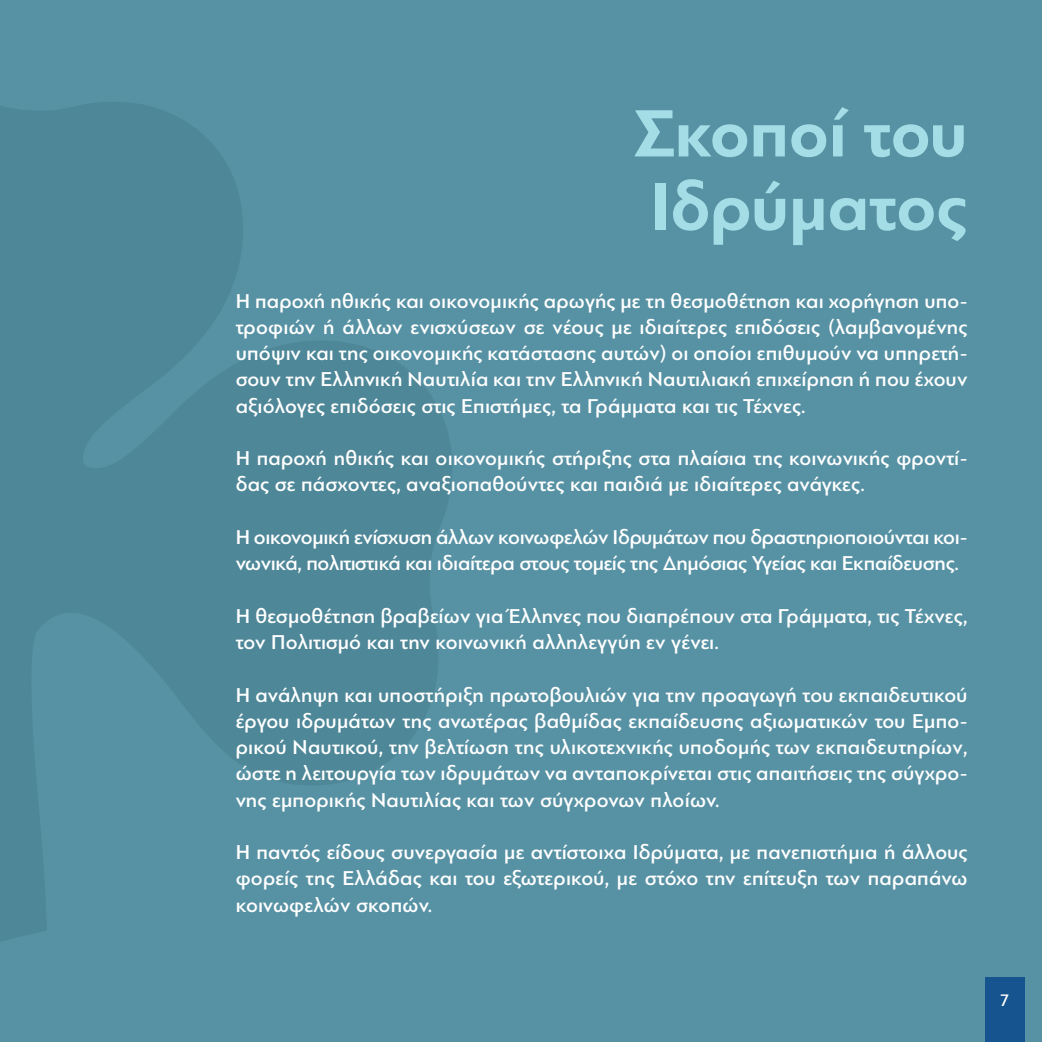
<style>
.page{position:relative;width:1042px;height:1042px;background:#5792a4}
.page>*{position:absolute;margin:0;border:0;box-sizing:border-box;transform-origin:0 0}
.t1{font:700 70px "PF Bague Sans Pro";color:#a4dde6}
.t2{font:500 21px/26.2px "PF Bague Sans Pro";color:#fff;text-align:justify}
.t3{font:500 17.5px "PF Bague Sans Pro";color:#fff}
</style>
<div class="page">
<svg style="left:0;top:102px;width:452px;height:840px;fill:#4e8798"></svg>
<div style="left:985px;top:977px;width:39px;height:65px;background:#16548f"></div>
<p class="t1" style="left:633px;top:91px;width:335px">Σκοποί του</p>
<p class="t1" style="left:650px;top:164px;width:319px">Ιδρύματος</p>
<p class="t2" style="left:236px;top:288px;width:733px">Η παροχή ηθικής και οικονομικής αρωγής με τη θεσμοθέτηση και χορήγηση υπο&shy;τροφιών ή άλλων ενισχύσεων σε νέους με ιδιαίτερες επιδόσεις (λαμβανομένης υπόψιν και της οικονομικής κατάστασης αυτών) οι οποίοι επιθυμούν να υπηρετή&shy;σουν την Ελληνική Ναυτιλία και την Ελληνική Ναυτιλιακή επιχείρηση ή που έχουν αξιόλογες επιδόσεις στις Επιστήμες, τα Γράμματα και τις Τέχνες.</p>
<p class="t2" style="left:236px;top:445px;width:733px">Η παροχή ηθικής και οικονομικής στήριξης στα πλαίσια της κοινωνικής φροντί&shy;δας σε πάσχοντες, αναξιοπαθούντες και παιδιά με ιδιαίτερες ανάγκες.</p>
<p class="t2" style="left:236px;top:524px;width:733px">Η οικονομική ενίσχυση άλλων κοινωφελών Ιδρυμάτων που δραστηριοποιούνται κοι&shy;νωνικά, πολιτιστικά και ιδιαίτερα στους τομείς της Δημόσιας Υγείας και Εκπαίδευσης.</p>
<p class="t2" style="left:236px;top:603px;width:733px">Η θεσμοθέτηση βραβείων για Έλληνες που διαπρέπουν στα Γράμματα, τις Τέχνες, τον Πολιτισμό και την κοινωνική αλληλεγγύη εν γένει.</p>
<p class="t2" style="left:236px;top:681px;width:733px">Η ανάληψη και υποστήριξη πρωτοβουλιών για την προαγωγή του εκπαιδευτικού έργου ιδρυμάτων της ανωτέρας βαθμίδας εκπαίδευσης αξιωματικών του Εμπο&shy;ρικού Ναυτικού, την βελτίωση της υλικοτεχνικής υποδομής των εκπαιδευτηρίων, ώστε η λειτουργία των ιδρυμάτων να ανταποκρίνεται στις απαιτήσεις της σύγχρο&shy;νης εμπορικής Ναυτιλίας και των σύγχρονων πλοίων.</p>
<p class="t2" style="left:236px;top:839px;width:733px">Η παντός είδους συνεργασία με αντίστοιχα Ιδρύματα, με πανεπιστήμια ή άλλους φορείς της Ελλάδας και του εξωτερικού, με στόχο την επίτευξη των παραπάνω κοινωφελών σκοπών.</p>
<p class="t3" style="left:1000px;top:990px;width:11px">7</p>
</div>
